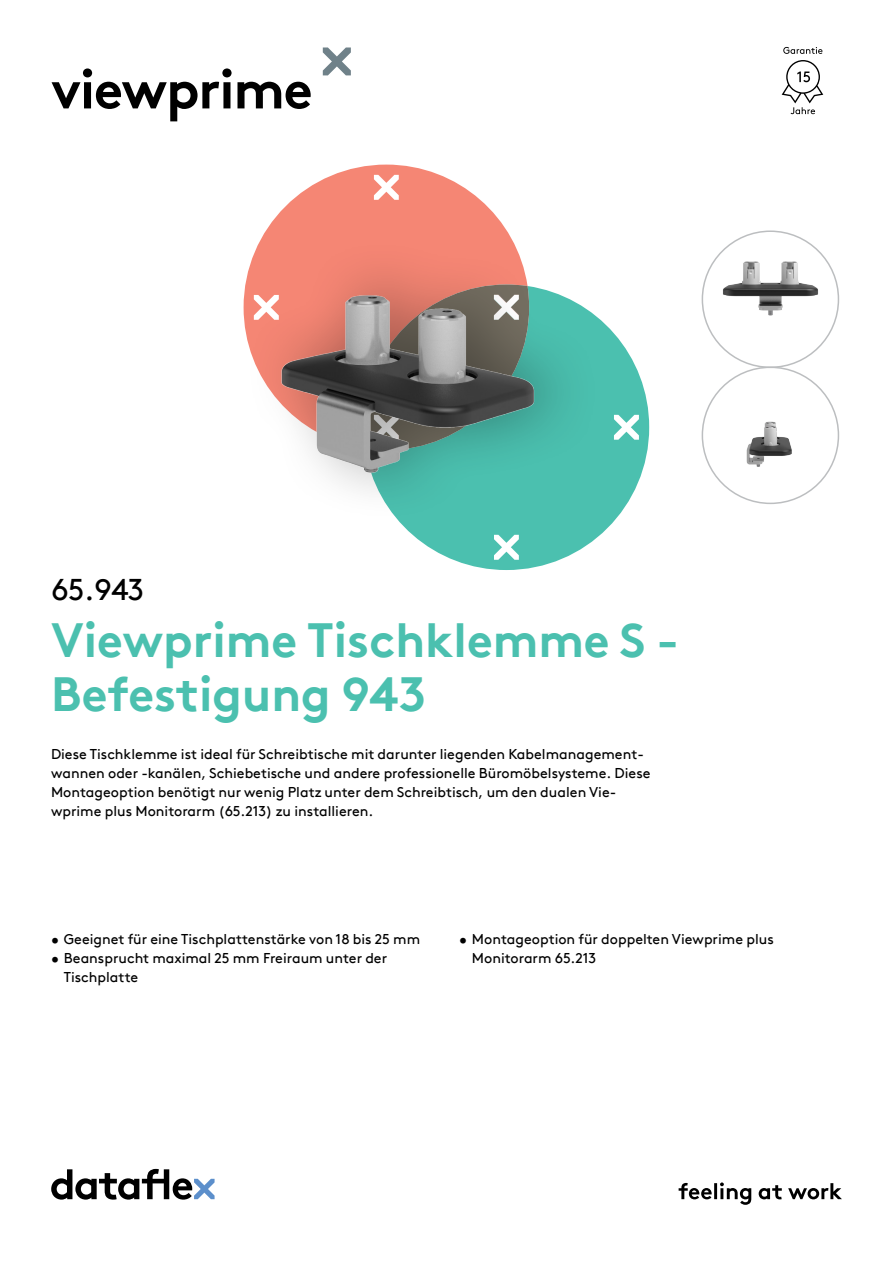
<style>
.page{position:relative;width:893px;height:1263px;background:#fff}
.page>*{position:absolute;margin:0;border:0;box-sizing:border-box;transform-origin:0 0}
.hoofdstuk{font:700 54px "Brown Pro TT";letter-spacing:-.02em;color:#000}
.productnaam{font:700 48px/54px "Brown Pro TT";color:#4bc0af}
.productnummer{font:30px "Brown Pro TT";color:#000}
.omschrijving{font:14.25px/19.2px "Brown Pro TT";color:#000}
</style>
<div class="page">
<svg style="left:641px;top:380px;width:8px;height:95px"></svg>
<svg style="left:51px;top:1169px;width:164px;height:30px"></svg>
<svg style="left:679px;top:1182px;width:163px;height:23px"></svg>
<svg style="left:323px;top:47px;width:28px;height:28px"></svg>
<img style="left:702px;top:231px;width:136px;height:136px;border-radius:68px">
<img style="left:702px;top:367px;width:136px;height:136px;border-radius:68px">
<img style="left:243px;top:164px;width:398px;height:406px">
<svg style="left:783px;top:47px;width:39px;height:7px"></svg>
<svg style="left:782px;top:60px;width:41px;height:54px"></svg>
<p class="hoofdstuk" style="left:51px;top:46px;width:263px">viewprime</p>
<p class="productnummer" style="left:51px;top:566px;width:95px">65.943</p>
<p class="productnaam" style="left:51px;top:608px;width:629px">Viewprime Tischklemme S -<br>Befestigung 943</p>
<p class="omschrijving" style="left:51px;top:743px;width:601px">Diese Tischklemme ist ideal für Schreibtische mit darunter liegenden Kabelmanagement&shy;wannen oder -kanälen, Schiebetische und andere professionelle Büromöbelsysteme. Diese Montageoption benötigt nur wenig Platz unter dem Schreibtisch, um den dualen Vie&shy;wprime plus Monitorarm (65.213) zu installieren.</p>
<p class="omschrijving" style="left:51px;top:928px;width:371px">• Geeignet für eine Tischplattenstärke von 18 bis 25 mm</p>
<p class="omschrijving" style="left:64px;top:947px;width:325px;text-indent:-13px">• Beansprucht maximal 25 mm Freiraum unter der<br>Tischplatte</p>
<p class="omschrijving" style="left:472px;top:928px;width:303px;text-indent:-13px">• Montageoption für doppelten Viewprime plus<br>Monitorarm 65.213</p>
</div>
